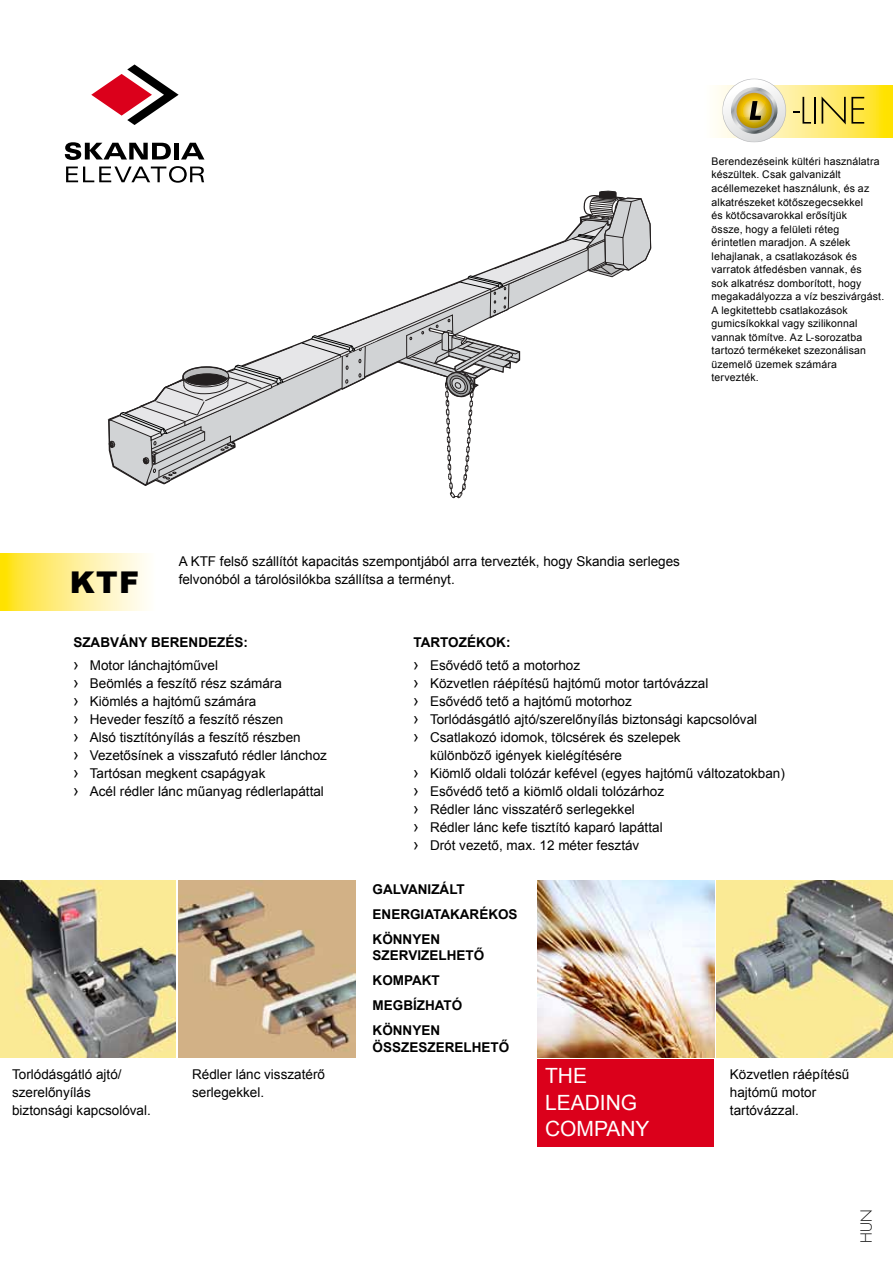
<style>
.page{position:relative;width:893px;height:1263px;background:#fff}
.page>*{position:absolute;margin:0;border:0;box-sizing:border-box;transform-origin:0 0}
.t1{font:900 30px "Arial";color:#000}
.t2{font:21px/26.5px "Arial";color:#fff}
.t3{font:300 15px "Futura Std";color:#000}
.t4{font:13.5px/18px "Arial";color:#000}
.t5{font:700 13.5px/25px "Arial";color:#000}
.t6{font:10.5px/13.5px "Arial";letter-spacing:.015em;color:#000}
.s1{font-weight:400;font-size:16.5px}
.s2{font-weight:400}
.s3{font-size:16.5px}
.s4{font-weight:700}
</style>
<div class="page">
<svg style="left:716px;top:85px;width:177px;height:52px;background:#fee961"></svg>
<svg style="left:0;top:553px;width:147px;height:57px;background:#ffef8e"></svg>
<div style="left:537px;top:1060px;width:177px;height:87px;background:#db001b"></div>
<img style="left:0;top:881px;width:176px;height:176px">
<img style="left:537px;top:881px;width:177px;height:176px">
<img style="left:179px;top:881px;width:177px;height:176px">
<img style="left:717px;top:881px;width:176px;height:176px">
<svg style="left:66px;top:166px;width:138px;height:17px"></svg>
<svg style="left:65px;top:142px;width:106px;height:18px"></svg>
<div style="left:174px;top:143px;width:5px;height:16px;background:#000"></div>
<svg style="left:181px;top:143px;width:23px;height:16px"></svg>
<svg style="left:91px;top:64px;width:88px;height:61px"></svg>
<svg style="left:722px;top:79px;width:64px;height:63px"></svg>
<svg style="left:793px;top:97px;width:18px;height:27px"></svg>
<hr style="left:814px;top:97px;width:2px;height:27px;background:#000">
<svg style="left:822px;top:96px;width:42px;height:28px"></svg>
<svg style="left:107px;top:191px;width:544px;height:308px"></svg>
<p class="t6" style="left:711px;top:155px;width:174px">Berendezéseink kültéri használatra készültek. Csak galvanizált acéllemezeket használunk, és az alkatrészeket kötőszegecsekkel<br>és kötőcsavarokkal erősítjük<br>össze, hogy a felületi réteg érintetlen maradjon. A szélek lehajlanak, a csatlakozások és varratok átfedésben vannak, és<br>sok alkatrész domborított, hogy megakadályozza a víz beszivárgást.<br>A legkitettebb csatlakozások gumicsíkokkal vagy szilikonnal vannak tömítve. Az L-sorozatba tartozó termékeket szezonálisan üzemelő üzemek számára tervezték.</p>
<h1 class="t1" style="left:70px;top:560px;width:71px">KTF</h1>
<p class="t4" style="left:179px;top:553px;width:503px">A KTF felső szállítót kapacitás szempontjából arra tervezték, hogy Skandia serleges felvonóból a tárolósilókba szállítsa a terményt.</p>
<p class="t5" style="left:73px;top:632px;width:176px;line-height:22.2px">SZABVÁNY BERENDEZÉS: <span class="s1">›</span> <span class="s2">Motor lánchajtóművel</span></p>
<p class="t4" style="left:73px;top:674px;width:255px"><span class="s3">›</span> Beömlés a feszítő rész számára<br><span class="s3">›</span> Kiömlés a hajtómű számára<br><span class="s3">›</span> Heveder feszítő a feszítő részen<br><span class="s3">›</span> Alsó tisztítónyílás a feszítő részben<br><span class="s3">›</span> Vezetősínek a visszafutó rédler lánchoz <span class="s3">›</span> Tartósan megkent csapágyak<br><span class="s3">›</span> Acél rédler lánc műanyag rédlerlapáttal</p>
<p class="t4" style="left:12px;top:1066px;width:140px">Torlódásgátló ajtó/ szerelőnyílás biztonsági kapcsolóval.</p>
<p class="t4" style="left:192px;top:1066px;width:134px">Rédler lánc visszatérő serlegekkel.</p>
<p class="t4" style="left:414px;top:632px;width:168px;line-height:22.2px"><span class="s4">TARTOZÉKOK:<br></span><span class="s3">›</span> Esővédő tető a motorhoz</p>
<p class="t4" style="left:414px;top:674px;width:296px"><span class="s3">›</span> Közvetlen ráépítésű hajtómű motor tartóvázzal</p>
<p class="t4" style="left:414px;top:692px;width:220px"><span class="s3">›</span> Esővédő tető a hajtómű motorhoz</p>
<p class="t4" style="left:414px;top:710px;width:345px"><span class="s3">›</span> Torlódásgátló ajtó/szerelőnyílás biztonsági kapcsolóval</p>
<p class="t4" style="left:414px;top:728px;width:269px"><span class="s3">›</span> Csatlakozó idomok, tölcsérek és szelepek</p>
<p class="t4" style="left:430px;top:746px;width:194px">különböző igények kielégítésére</p>
<p class="t4" style="left:414px;top:764px;width:373px"><span class="s3">›</span> Kiömlő oldali tolózár kefével (egyes hajtómű változatokban)</p>
<p class="t4" style="left:414px;top:782px;width:252px"><span class="s3">›</span> Esővédő tető a kiömlő oldali tolózárhoz</p>
<p class="t4" style="left:414px;top:800px;width:223px"><span class="s3">›</span> Rédler lánc visszatérő serlegekkel</p>
<p class="t4" style="left:414px;top:818px;width:251px"><span class="s3">›</span> Rédler lánc kefe tisztító kaparó lapáttal</p>
<p class="t4" style="left:414px;top:836px;width:227px"><span class="s3">›</span> Drót vezető, max. 12 méter fesztáv</p>
<p class="t5" style="left:373px;top:877px;width:147px">GALVANIZÁLT<br>ENERGIATAKARÉKOS<br>KÖNNYEN</p>
<p class="t5" style="left:373px;top:943px;width:113px">SZERVIZELHETŐ<br>KOMPAKT<br>MEGBÍZHATÓ<br>KÖNNYEN</p>
<p class="t5" style="left:373px;top:1035px;width:138px">ÖSSZESZERELHETŐ</p>
<h2 class="t2" style="left:545px;top:1063px;width:106px">THE<br>LEADING<br>COMPANY</h2>
<p class="t4" style="left:730px;top:1066px;width:121px">Közvetlen ráépítésű hajtómű motor tartóvázzal.</p>
<p class="t3" style="left:857px;top:1243px;width:35px;rotate:-90deg">HUN</p>
</div>
